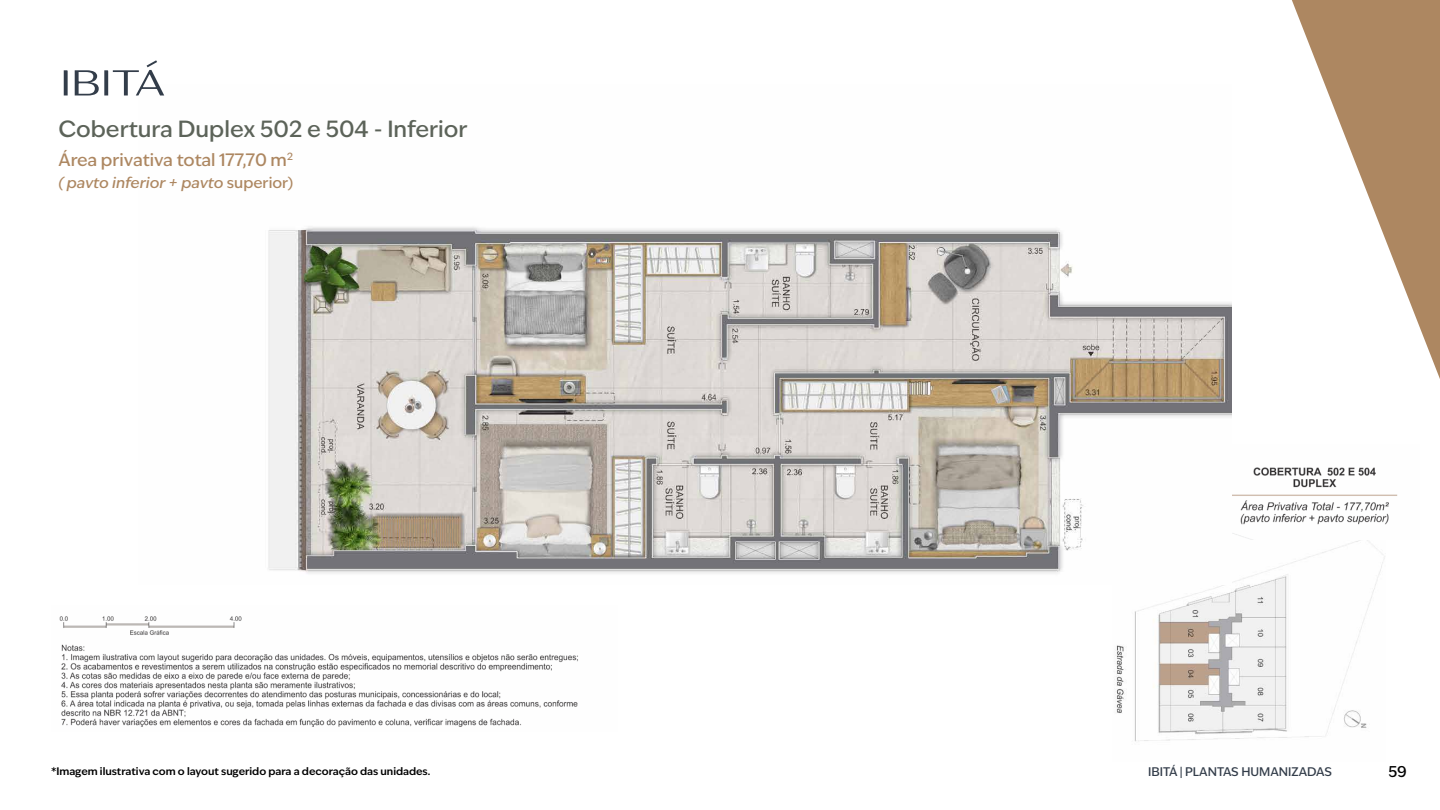
<style>
.page{position:relative;width:1440px;height:810px;background:#fff}
.page>*{position:absolute;margin:0;border:0;box-sizing:border-box;transform-origin:0 0}
.t1{font:500 22.5px "Ivy Epic";color:#5c6359}
.t2{font:500 17.25px "Ivy Epic";letter-spacing:-.005em;color:#ad8761}
.t3{font:italic 500 15px "Ivy Epic";letter-spacing:-.005em;color:#ad8761}
.t4{font:500 15px "Ivy Epic";color:#000}
.t5{font:500 12px "Ivy Epic";color:#333d4a}
.t6{font:600 10.5px "Ivy Epic";color:#000}
.s1{font-style:normal}
</style>
<div class="page">
<img style="left:1114px;top:540px;width:271px;height:202px">
<img style="left:1232px;top:467px;width:166px;height:73px">
<img style="left:59px;top:616px;width:519px;height:111px">
<img style="left:138px;top:95px;width:1094px;height:489px">
<svg style="left:64px;top:70px;width:4px;height:25px"></svg>
<svg style="left:75px;top:60px;width:89px;height:35px"></svg>
<svg style="left:1292px;top:0;width:148px;height:379px"></svg>
<h1 class="t1" style="left:58px;top:114px;width:411px">Cobertura Duplex 502 e 504 - Inferior</h1>
<h2 class="t2" style="left:58px;top:148px;width:236px">Área privativa total 177,70 m<sup>2</sup></h2>
<h3 class="t3" style="left:58px;top:173px;width:236px">( pavto inferior + pavto <span class="s1">superior)</span></h3>
<p class="t6" style="left:51px;top:764px;width:381px">*Imagem ilustrativa com o layout sugerido para a decoração das unidades.</p>
<p class="t5" style="left:1148px;top:764px;width:185px">IBITÁ | PLANTAS HUMANIZADAS</p>
<h3 class="t4" style="left:1388px;top:762px;width:20px">59</h3>
</div>
